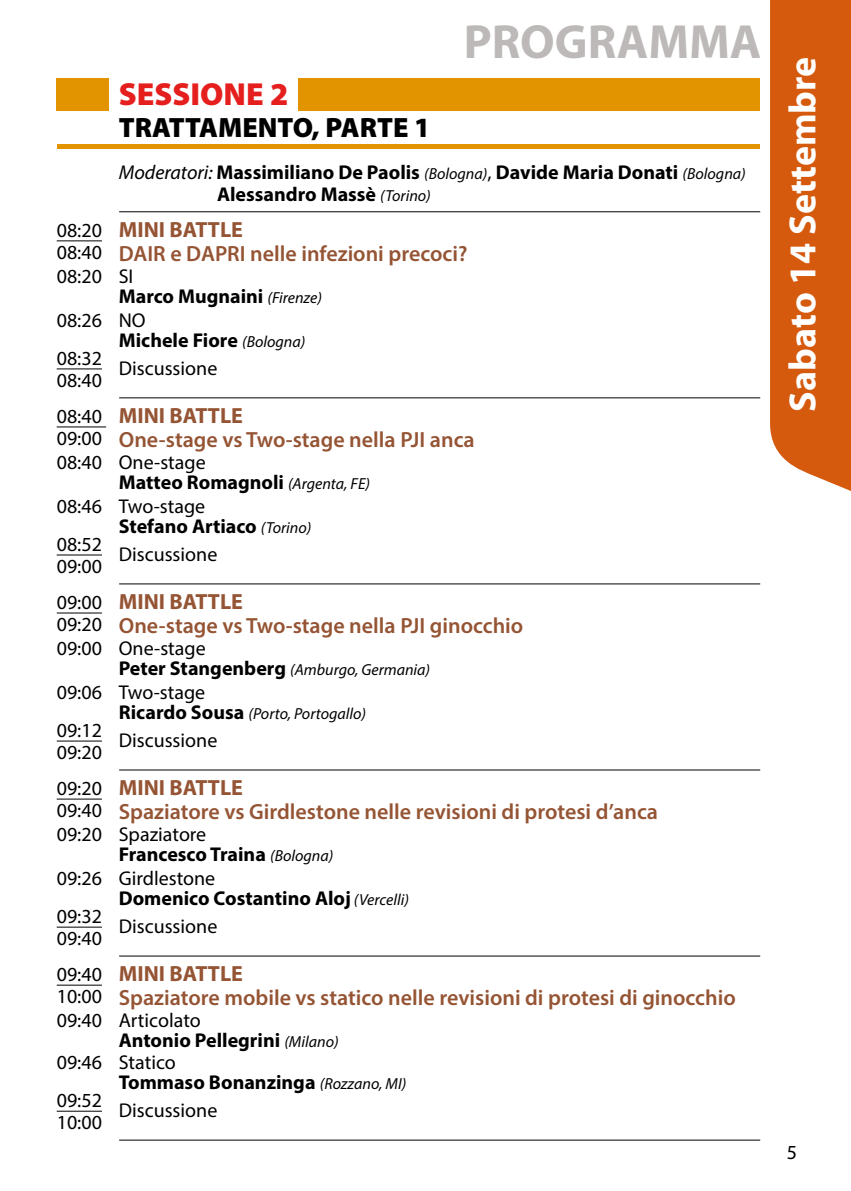
<style>
.page{position:relative;width:851px;height:1191px;background:#fff}
.page>*{position:absolute;margin:0;border:0;box-sizing:border-box;transform-origin:0 0}
.t1{font:700 48.2px "Myriad Pro";color:#bcb9b8}
.t2{font:700 38px "Myriad Pro";color:#fff}
.t3{font:900 32px "Myriad Pro";color:#e51f1e}
.t4{font:900 28px "Myriad Pro";color:#000}
.t5{font:600 22px "Myriad Pro";color:#955434}
.t6{font:700 22px "Myriad Pro";color:#955434}
.t7{font:700 20px "Myriad Pro";color:#000}
.t8{font:20px "Myriad Pro";color:#000}
.t9{font:italic 16px "Myriad Pro";color:#000}
.s1{font-weight:400;font-style:italic}
.s2{font-weight:400;font-style:italic;font-size:16px}
.s3{font-weight:400}
.s4{font-weight:400;font-size:20px;color:#000}
.s5{font-weight:700;font-style:normal;font-size:20px}
</style>
<div class="page">
<div style="left:770px;top:0;width:80px;height:491px;background:#d55a0d"></div>
<hr style="left:119px;top:211px;width:641px;height:1px;background:#000">
<hr style="left:57px;top:240px;width:45px;height:1px;background:#000">
<hr style="left:57px;top:368px;width:45px;height:1px;background:#000">
<hr style="left:119px;top:397px;width:641px;height:1px;background:#000">
<hr style="left:57px;top:426px;width:49px;height:1px;background:#000">
<hr style="left:57px;top:554px;width:45px;height:1px;background:#000">
<hr style="left:119px;top:583px;width:641px;height:1px;background:#000">
<hr style="left:57px;top:612px;width:45px;height:1px;background:#000">
<hr style="left:57px;top:740px;width:45px;height:1px;background:#000">
<hr style="left:119px;top:769px;width:641px;height:1px;background:#000">
<hr style="left:57px;top:798px;width:45px;height:1px;background:#000">
<hr style="left:57px;top:926px;width:45px;height:1px;background:#000">
<hr style="left:119px;top:955px;width:641px;height:1px;background:#000">
<hr style="left:57px;top:984px;width:45px;height:1px;background:#000">
<hr style="left:57px;top:1110px;width:45px;height:1px;background:#000">
<hr style="left:119px;top:1139px;width:641px;height:1px;background:#000">
<div style="left:298px;top:78px;width:461px;height:33px;background:#e29300"></div>
<div style="left:57px;top:78px;width:52px;height:33px;background:#e29300"></div>
<div style="left:57px;top:144px;width:702px;height:5px;background:#e29300"></div>
<p class="t1" style="left:464px;top:10px;width:299px">PROGRAMMA</p>
<p class="t3" style="left:119px;top:73px;width:171px">SESSIONE 2</p>
<p class="t4" style="left:119px;top:109px;width:313px">TRATTAMENTO, PARTE 1</p>
<p class="t7" style="left:119px;top:159px;width:628px"><span class="s1">Moderatori:</span> Massimiliano De Paolis <span class="s2">(Bologna)</span><span class="s3">,</span> Davide Maria Donati <span class="s2">(Bologna)</span></p>
<p class="t7" style="left:217px;top:181px;width:215px">Alessandro Massè <span class="s2">(Torino)</span></p>
<p class="t6" style="left:57px;top:215px;width:188px"><span class="s4">08:20</span> MINI BATTLE</p>
<p class="t5" style="left:57px;top:239px;width:412px"><span class="s4">08:40</span> DAIR e DAPRI nelle infezioni precoci?</p>
<p class="t8" style="left:57px;top:264px;width:78px">08:20 SI</p>
<p class="t7" style="left:119px;top:283px;width:205px">Marco Mugnaini <span class="s2">(Firenze)</span></p>
<p class="t8" style="left:57px;top:308px;width:90px">08:26 NO</p>
<p class="t7" style="left:119px;top:327px;width:188px">Michele Fiore <span class="s2">(Bologna)</span></p>
<p class="t8" style="left:57px;top:346px;width:47px">08:32</p>
<p class="t8" style="left:119px;top:356px;width:100px">Discussione</p>
<p class="t8" style="left:57px;top:368px;width:47px">08:40</p>
<p class="t6" style="left:57px;top:401px;width:188px"><span class="s4">08:40</span> MINI BATTLE</p>
<p class="t5" style="left:57px;top:425px;width:419px"><span class="s4">09:00</span> One-stage vs Two-stage nella PJI anca</p>
<p class="t8" style="left:57px;top:450px;width:150px">08:40 One-stage</p>
<p class="t7" style="left:119px;top:469px;width:253px">Matteo Romagnoli <span class="s2">(Argenta, FE)</span></p>
<p class="t8" style="left:57px;top:494px;width:150px">08:46 Two-stage</p>
<p class="t7" style="left:119px;top:513px;width:194px">Stefano Artiaco <span class="s2">(Torino)</span></p>
<p class="t8" style="left:57px;top:532px;width:47px">08:52</p>
<p class="t8" style="left:119px;top:542px;width:100px">Discussione</p>
<p class="t8" style="left:57px;top:554px;width:47px">09:00</p>
<p class="t6" style="left:57px;top:587px;width:188px"><span class="s4">09:00</span> MINI BATTLE</p>
<p class="t5" style="left:57px;top:611px;width:468px"><span class="s4">09:20</span> One-stage vs Two-stage nella PJI ginocchio</p>
<p class="t8" style="left:57px;top:636px;width:150px">09:00 One-stage</p>
<p class="t9" style="left:119px;top:660px;width:313px"><span class="s5">Peter Stangenberg</span> (Amburgo, Germania)</p>
<p class="t8" style="left:57px;top:680px;width:150px">09:06 Two-stage</p>
<p class="t9" style="left:119px;top:704px;width:249px"><span class="s5">Ricardo Sousa</span> (Porto, Portogallo)</p>
<p class="t8" style="left:57px;top:718px;width:47px">09:12</p>
<p class="t8" style="left:119px;top:728px;width:100px">Discussione</p>
<p class="t8" style="left:57px;top:740px;width:47px">09:20</p>
<p class="t6" style="left:57px;top:773px;width:188px"><span class="s4">09:20</span> MINI BATTLE</p>
<p class="t5" style="left:57px;top:797px;width:602px"><span class="s4">09:40</span> Spaziatore vs Girdlestone nelle revisioni di protesi d’anca</p>
<p class="t8" style="left:57px;top:822px;width:151px">09:20 Spaziatore</p>
<p class="t7" style="left:119px;top:841px;width:216px">Francesco Traina <span class="s2">(Bologna)</span></p>
<p class="t8" style="left:57px;top:866px;width:160px">09:26 Girdlestone</p>
<p class="t7" style="left:119px;top:885px;width:291px">Domenico Costantino Aloj <span class="s2">(Vercelli)</span></p>
<p class="t8" style="left:57px;top:904px;width:47px">09:32</p>
<p class="t8" style="left:119px;top:914px;width:100px">Discussione</p>
<p class="t8" style="left:57px;top:926px;width:47px">09:40</p>
<p class="t6" style="left:57px;top:959px;width:188px"><span class="s4">09:40</span> MINI BATTLE</p>
<p class="t5" style="left:57px;top:983px;width:680px"><span class="s4">10:00</span> Spaziatore mobile vs statico nelle revisioni di protesi di ginocchio</p>
<p class="t8" style="left:57px;top:1008px;width:146px">09:40 Articolato</p>
<p class="t7" style="left:119px;top:1027px;width:221px">Antonio Pellegrini <span class="s2">(Milano)</span></p>
<p class="t8" style="left:57px;top:1050px;width:121px">09:46 Statico</p>
<p class="t7" style="left:119px;top:1069px;width:289px">Tommaso Bonanzinga <span class="s2">(Rozzano, MI)</span></p>
<p class="t8" style="left:57px;top:1088px;width:47px">09:52</p>
<p class="t8" style="left:119px;top:1098px;width:100px">Discussione</p>
<p class="t8" style="left:57px;top:1110px;width:47px">10:00</p>
<p class="t2" style="left:777px;top:411px;width:356px;rotate:-90deg">Sabato 14 Settembre</p>
<p class="t8" style="left:786px;top:1140px;width:12px">5</p>
</div>
